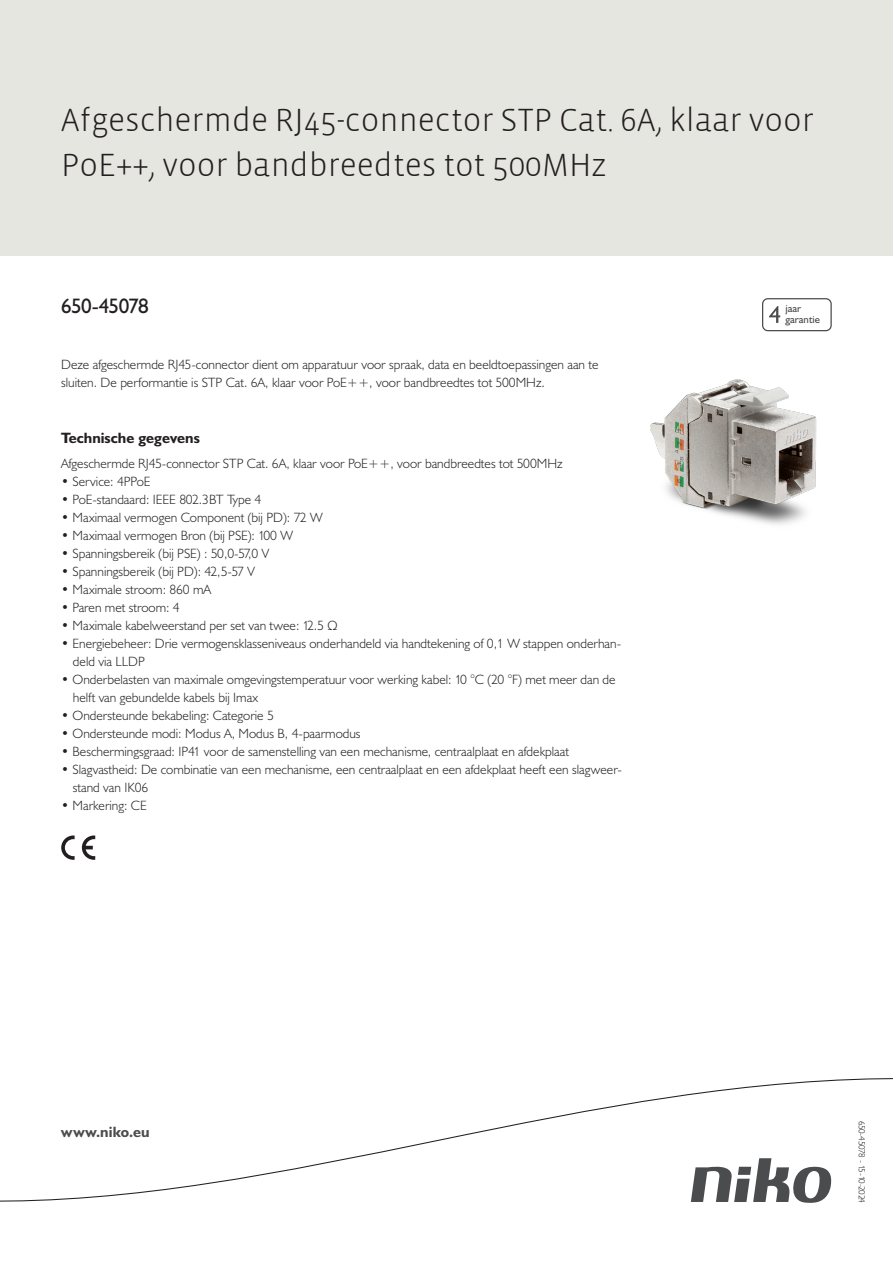
<style>
.page{position:relative;width:893px;height:1263px;background:#fff}
.page>*{position:absolute;margin:0;border:0;box-sizing:border-box;transform-origin:0 0}
.Title_datasheets{font:300 33px/45px "Vista Sans";color:#231f20}
.Article_number{font:21px "Humanist 521 BT";letter-spacing:-.035em;color:#231f20}
.Titles_parts{font:700 15px "Humanist 521 BT";color:#231f20}
.titel_afbeelding{font:700 15px "Humanist 521 BT";letter-spacing:.005em;color:#4b4c4d}
.USP_Bullets{font:300 13.5px/18px "Humanist 521 BT";color:#231f20}
.Platte_tekst_CAB{font:300 13.5px/18px "Humanist 521 BT";color:#231f20}
.t1{font:10.8px/10.8px "Humanist 521 BT";color:#4b4c4d}
.Revision{font:300 9px "Humanist 521 BT";letter-spacing:-.05em;color:#231f20}
</style>
<div class="page">
<div style="left:0;top:0;width:893px;height:255px;background:#e6e6e0"></div>
<svg style="left:82px;top:835px;width:13px;height:25px"></svg>
<svg style="left:61px;top:835px;width:14px;height:25px"></svg>
<svg style="left:762px;top:298px;width:70px;height:33px"></svg>
<svg style="left:0;top:1078px;width:893px;height:125px"></svg>
<img style="left:650px;top:379px;width:167px;height:146px">
<p class="Title_datasheets" style="left:61px;top:98px;width:754px">Afgeschermde RJ45-connector STP Cat. 6A, klaar voor<br>PoE++, voor bandbreedtes tot 500MHz</p>
<p class="Article_number" style="left:61px;top:293px;width:89px">650-45078</p>
<p class="t1" style="left:785px;top:303px;width:36px">jaar garantie</p>
<p class="Platte_tekst_CAB" style="left:61px;top:355px;width:539px">Deze afgeschermde RJ45-connector dient om apparatuur voor spraak, data en beeldtoepassingen aan te sluiten. De performantie is STP Cat. 6A, klaar voor PoE++, voor bandbreedtes tot 500MHz.</p>
<p class="Titles_parts" style="left:61px;top:429px;width:140px">Technische gegevens</p>
<p class="Platte_tekst_CAB" style="left:61px;top:454px;width:503px">Afgeschermde RJ45-connector STP Cat. 6A, klaar voor PoE++, voor bandbreedtes tot 500MHz</p>
<p class="USP_Bullets" style="left:61px;top:472px;width:91px">• Service: 4PPoE</p>
<p class="USP_Bullets" style="left:61px;top:490px;width:202px">• PoE-standaard: IEEE 802.3BT Type 4</p>
<p class="USP_Bullets" style="left:61px;top:508px;width:263px">• Maximaal vermogen Component (bij PD): 72 W</p>
<p class="USP_Bullets" style="left:61px;top:526px;width:233px">• Maximaal vermogen Bron (bij PSE): 100 W</p>
<p class="USP_Bullets" style="left:61px;top:544px;width:209px">• Spanningsbereik (bij PSE) : 50,0-57,0 V</p>
<p class="USP_Bullets" style="left:61px;top:562px;width:195px">• Spanningsbereik (bij PD): 42,5-57 V</p>
<p class="USP_Bullets" style="left:61px;top:580px;width:151px">• Maximale stroom: 860 mA</p>
<p class="USP_Bullets" style="left:61px;top:598px;width:120px">• Paren met stroom: 4</p>
<p class="USP_Bullets" style="left:61px;top:616px;width:278px">• Maximale kabelweerstand per set van twee: 12.5 Ω</p>
<p class="USP_Bullets" style="left:73px;top:634px;width:550px;text-indent:-12px">• Energiebeheer: Drie vermogensklasseniveaus onderhandeld via handtekening of 0,1 W stappen onderhan&shy;deld via LLDP</p>
<p class="USP_Bullets" style="left:73px;top:670px;width:544px;text-indent:-12px">• Onderbelasten van maximale omgevingstemperatuur voor werking kabel: 10 °C (20 °F) met meer dan de helft van gebundelde kabels bij Imax</p>
<p class="USP_Bullets" style="left:61px;top:706px;width:214px">• Ondersteunde bekabeling: Categorie 5</p>
<p class="USP_Bullets" style="left:61px;top:724px;width:301px">• Ondersteunde modi: Modus A, Modus B, 4-paarmodus</p>
<p class="USP_Bullets" style="left:61px;top:742px;width:509px">• Beschermingsgraad: IP41 voor de samenstelling van een mechanisme, centraalplaat en afdekplaat</p>
<p class="USP_Bullets" style="left:73px;top:760px;width:550px;text-indent:-12px">• Slagvastheid: De combinatie van een mechanisme, een centraalplaat en een afdekplaat heeft een slagweer&shy;stand van IK06</p>
<p class="USP_Bullets" style="left:61px;top:796px;width:87px">• Markering: CE</p>
<p class="titel_afbeelding" style="left:61px;top:1122px;width:90px">www.niko.eu</p>
<p class="Revision" style="left:868px;top:1121px;width:84px;rotate:90deg">650-45078 - 15-10-2024</p>
</div>
